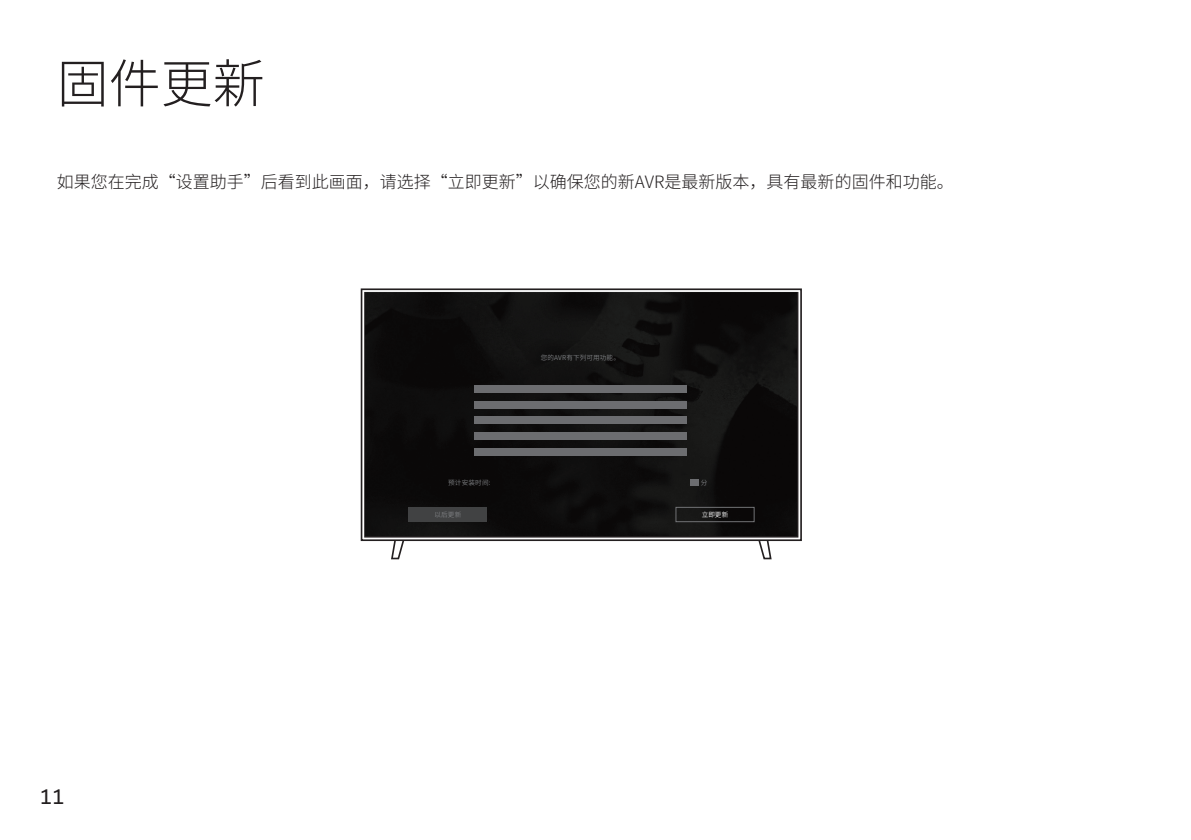
<style>
.page{position:relative;width:1191px;height:840px;background:#fff}
.page>*{position:absolute;margin:0;border:0;box-sizing:border-box;transform-origin:0 0}
.t1{font:300 52px "Noto Sans CJ Ksc";color:#231f20}
.t2{font:20px "Usual";color:#231f20}
.t3{font:300 17px "Noto Sans CJ Ksc";color:#231f20}
.t4{font:600 6.6px "Noto Sans CJ Ksc";letter-spacing:.02em;color:#808285}
.t5{font:600 6.6px "Noto Sans CJ Ksc";color:#fff}
</style>
<div class="page">
<svg style="left:390px;top:540px;width:16px;height:20px"></svg>
<svg style="left:756px;top:540px;width:16px;height:20px"></svg>
<div style="left:361px;top:288px;width:441px;height:252px;border:2px solid #231f20"></div>
<img style="left:365px;top:292px;width:431px;height:243px">
<div style="left:408px;top:506px;width:78px;height:15px;background:#414243"></div>
<div style="left:474px;top:385px;width:212px;height:7px;background:#6c6d70"></div>
<div style="left:474px;top:401px;width:212px;height:7px;background:#6c6d70"></div>
<div style="left:474px;top:416px;width:212px;height:7px;background:#6c6d70"></div>
<div style="left:474px;top:432px;width:212px;height:7px;background:#6c6d70"></div>
<div style="left:474px;top:448px;width:212px;height:7px;background:#6c6d70"></div>
<div style="left:690px;top:478px;width:9px;height:7px;background:#6c6d70"></div>
<div style="left:675px;top:507px;width:79px;height:14px;border:1px solid #717275"></div>
<h1 class="t1" style="left:57px;top:54px;width:210px">固件更新</h1>
<p class="t3" style="left:57px;top:172px;width:898px">如果您在完成“设置助手”后看到此画面，请选择“立即更新”以确保您的新AVR是最新版本，具有最新的固件和功能。</p>
<p class="t4" style="left:541px;top:353px;width:81px">您的AVR有下列可用功能。</p>
<p class="t2" style="left:40px;top:784px;width:27px">11</p>
<p class="t4" style="left:448px;top:478px;width:44px">预计安装时间:</p>
<p class="t4" style="left:700px;top:479px;width:8px">分</p>
<p class="t4" style="left:434px;top:510px;width:28px">以后更新</p>
<p class="t5" style="left:701px;top:510px;width:28px">立即更新</p>
</div>
